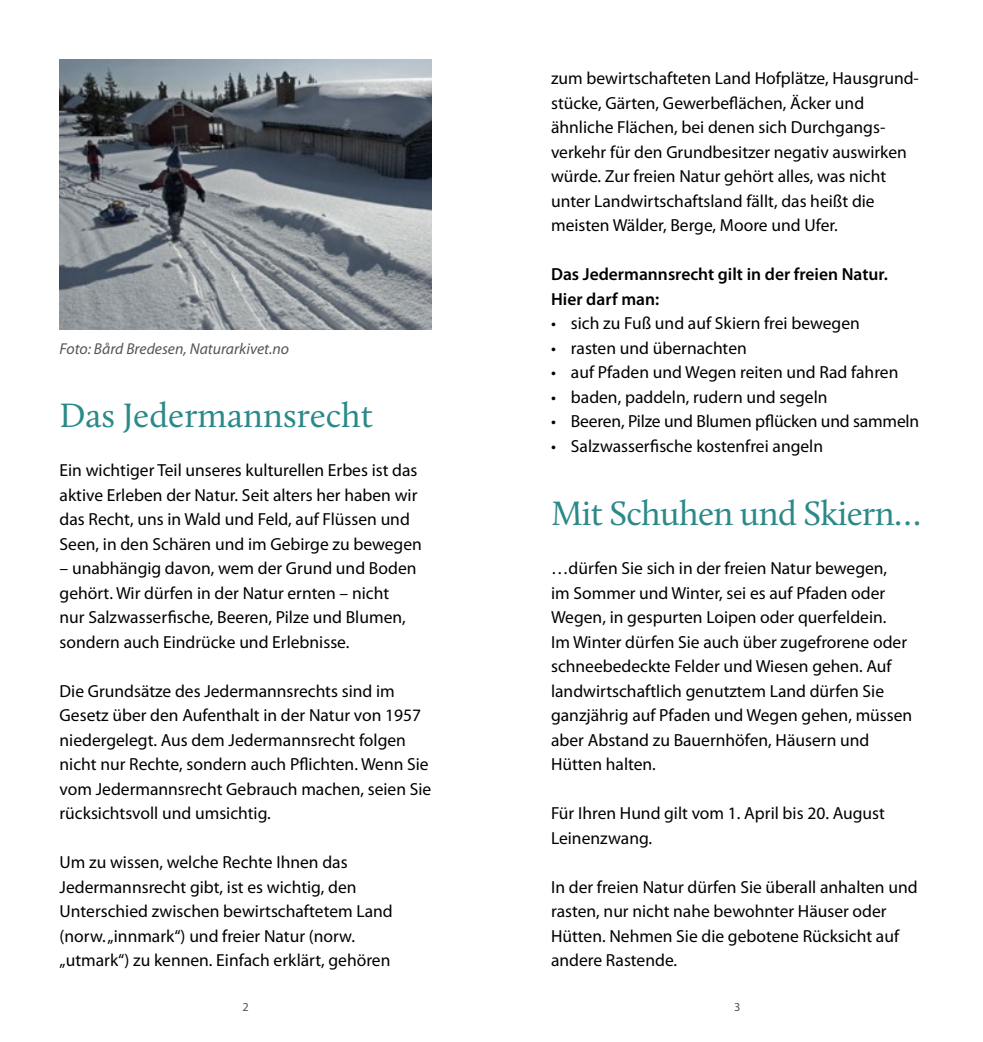
<style>
.page{position:relative;width:983px;height:1042px;background:#fff}
.page>*{position:absolute;margin:0;border:0;box-sizing:border-box;transform-origin:0 0}
.t1{font:35px "Calluna";letter-spacing:-.015em;color:#2c8989}
.t2{font:17.5px/24.5px "Myriad Pro";color:#000}
.t3{font:600 17.5px/24.5px "Myriad Pro";color:#000}
.t4{font:italic 15.75px "Myriad Pro";color:#555}
.t5{font:12.25px "Myriad Pro";color:#555}
</style>
<div class="page">
<img style="left:60px;top:60px;width:372px;height:269px">
<p class="t4" style="left:60px;top:340px;width:231px">Foto: Bård Bredesen, Naturarkivet.no</p>
<h1 class="t1" style="left:60px;top:394px;width:315px">Das Jedermannsrecht</h1>
<p class="t2" style="left:60px;top:458px;width:364px">Ein wichtiger Teil unseres kulturellen Erbes ist das aktive Erleben der Natur. Seit alters her haben wir das Recht, uns in Wald und Feld, auf Flüssen und Seen, in den Schären und im Gebirge zu bewegen</p>
<p class="t2" style="left:60px;top:556px;width:358px">– unabhängig davon, wem der Grund und Boden gehört. Wir dürfen in der Natur ernten – nicht nur Salzwasserfische, Beeren, Pilze und Blumen, sondern auch Eindrücke und Erlebnisse.</p>
<p class="t2" style="left:60px;top:679px;width:373px">Die Grundsätze des Jedermannsrechts sind im Gesetz über den Aufenthalt in der Natur von 1957 niedergelegt. Aus dem Jedermannsrecht folgen nicht nur Rechte, sondern auch Pflichten. Wenn Sie vom Jedermannsrecht Gebrauch machen, seien Sie rücksichtsvoll und umsichtig.</p>
<p class="t2" style="left:60px;top:850px;width:334px">Um zu wissen, welche Rechte Ihnen das Jedermannsrecht gibt, ist es wichtig, den Unterschied zwischen bewirtschaftetem Land (norw. „innmark“) und freier Natur (norw. „utmark“) zu kennen. Einfach erklärt, gehören</p>
<p class="t2" style="left:551px;top:66px;width:369px">zum bewirtschafteten Land Hofplätze, Hausgrund&shy;stücke, Gärten, Gewerbeflächen, Äcker und ähnliche Flächen, bei denen sich Durchgangs&shy;verkehr für den Grundbesitzer negativ auswirken würde. Zur freien Natur gehört alles, was nicht unter Landwirtschaftsland fällt, das heißt die meisten Wälder, Berge, Moore und Ufer.</p>
<p class="t3" style="left:551px;top:262px;width:338px">Das Jedermannsrecht gilt in der freien Natur.<br>Hier darf man:</p>
<p class="t2" style="left:551px;top:311px;width:310px">• sich zu Fuß und auf Skiern frei bewegen</p>
<p class="t2" style="left:551px;top:336px;width:197px">• rasten und übernachten</p>
<p class="t2" style="left:551px;top:360px;width:349px">• auf Pfaden und Wegen reiten und Rad fahren</p>
<p class="t2" style="left:551px;top:385px;width:278px">• baden, paddeln, rudern und segeln</p>
<p class="t2" style="left:551px;top:409px;width:369px">• Beeren, Pilze und Blumen pflücken und sammeln</p>
<p class="t2" style="left:551px;top:434px;width:273px">• Salzwasserfische kostenfrei angeln</p>
<h1 class="t1" style="left:551px;top:492px;width:371px">Mit Schuhen und Skiern…</h1>
<p class="t2" style="left:551px;top:556px;width:362px">…dürfen Sie sich in der freien Natur bewegen,<br>im Sommer und Winter, sei es auf Pfaden oder Wegen, in gespurten Loipen oder querfeldein.<br>Im Winter dürfen Sie auch über zugefrorene oder schneebedeckte Felder und Wiesen gehen. Auf landwirtschaftlich genutztem Land dürfen Sie ganzjährig auf Pfaden und Wegen gehen, müssen aber Abstand zu Bauernhöfen, Häusern und Hütten halten.</p>
<p class="t2" style="left:551px;top:801px;width:335px">Für Ihren Hund gilt vom 1. April bis 20. August<br>Leinenzwang.</p>
<p class="t2" style="left:551px;top:875px;width:368px">In der freien Natur dürfen Sie überall anhalten und rasten, nur nicht nahe bewohnter Häuser oder Hütten. Nehmen Sie die gebotene Rücksicht auf andere Rastende.</p>
<p class="t5" style="left:242px;top:1000px;width:8px">2</p>
<p class="t5" style="left:734px;top:1000px;width:8px">3</p>
</div>
